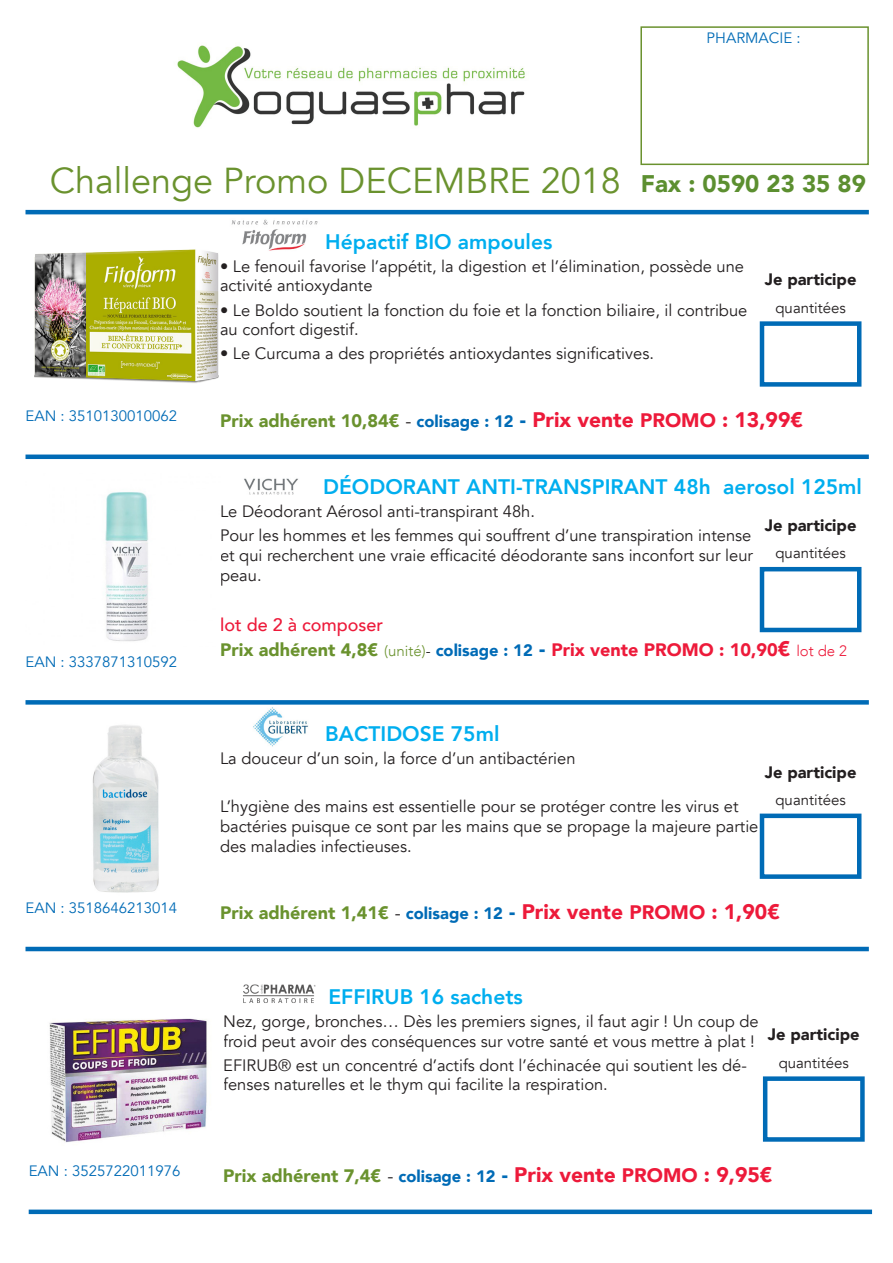
<style>
.page{position:relative;width:893px;height:1263px;background:#fff}
.page>*{position:absolute;margin:0;border:0;box-sizing:border-box;transform-origin:0 0}
.t1{font:36px "Avenir";color:#6a922e}
.t2{font:900 24px "Avenir";color:#5c8f30}
.t3{font:800 21px "Avenir";color:#00aeef}
.t4{font:900 18px "Avenir";color:#6a922e}
.t5{font:900 18px "Avenir";color:#ed1a3a}
.t6{font:500 18px "Avenir";color:#ed1a3a}
.t7{font:16.5px/19.8px "Avenir";color:#231f20}
.t8{font:900 16.5px "Avenir";color:#231f20}
.t9{font:15px "Avenir";color:#006bb6}
.t10{font:15px "Avenir";color:#231f20}
.s1{font-weight:400;color:#231f20}
.s2{font-size:16.5px;color:#006bb6}
.s3{font-size:21px;color:#006bb6}
.s4{font-size:21px;color:#ed1a3a}
.s5{font-size:19.5px;color:#ed1a3a}
.s6{color:#6a922e}
.s7{font-weight:300;font-size:15px;color:#6a922e}
.s8{font-weight:300;font-size:15px;color:#231f20}
.s9{font-size:21px}
.s10{font-weight:300;font-size:15px}
</style>
<div class="page">
<img style="left:177px;top:45px;width:348px;height:83px">
<div style="left:26px;top:454px;width:843px;height:5px;background:#006bb6"></div>
<hr style="left:26px;top:210px;width:843px;height:4px;background:#006bb6">
<div style="left:760px;top:321px;width:101px;height:66px;border:4px solid #006bb6"></div>
<img style="left:34px;top:249px;width:184px;height:134px">
<div style="left:640px;top:26px;width:229px;height:139px;border:2px solid #6a922e"></div>
<div style="left:26px;top:700px;width:843px;height:5px;background:#006bb6"></div>
<div style="left:760px;top:567px;width:101px;height:65px;border:4px solid #006bb6"></div>
<img style="left:105px;top:492px;width:44px;height:149px">
<img style="left:231px;top:219px;width:87px;height:32px">
<img style="left:244px;top:478px;width:54px;height:17px">
<hr style="left:26px;top:947px;width:843px;height:4px;background:#006bb6">
<div style="left:760px;top:813px;width:101px;height:66px;border:4px solid #006bb6"></div>
<img style="left:92px;top:725px;width:67px;height:168px">
<img style="left:253px;top:707px;width:55px;height:40px">
<div style="left:29px;top:1209px;width:843px;height:5px;background:#006bb6"></div>
<div style="left:763px;top:1076px;width:102px;height:66px;border:4px solid #006bb6"></div>
<img style="left:49px;top:1018px;width:159px;height:125px">
<img style="left:243px;top:984px;width:73px;height:19px">
<p class="t9" style="left:707px;top:29px;width:96px">PHARMACIE :</p>
<p class="t1" style="left:50px;top:160px;width:572px">Challenge Promo DECEMBRE 2018</p>
<p class="t3" style="left:325px;top:225px;width:229px">Hépactif BIO ampoules</p>
<p class="t2" style="left:641px;top:163px;width:227px">Fax : 0590 23 35 89</p>
<p class="t7" style="left:220px;top:256px;width:525px">• Le fenouil favorise l’appétit, la digestion et l’élimination, possède une activité antioxydante</p>
<p class="t7" style="left:220px;top:300px;width:529px">• Le Boldo soutient la fonction du foie et la fonction biliaire, il contribue au confort digestif.</p>
<p class="t7" style="left:220px;top:344px;width:435px">• Le Curcuma a des propriétés antioxydantes significatives.</p>
<p class="t8" style="left:765px;top:265px;width:93px">Je participe</p>
<p class="t10" style="left:775px;top:299px;width:72px">quantitées</p>
<p class="t9" style="left:26px;top:407px;width:153px">EAN : 3510130010062</p>
<p class="t4" style="left:220px;top:405px;width:584px">Prix adhérent 10,84€ <span class="s1">-</span> <span class="s2">colisage : 12</span> <span class="s3">-</span> <span class="s4">Prix vente</span> <span class="s5">PROMO</span> <span class="s4">: 13,99€</span></p>
<p class="t3" style="left:323px;top:470px;width:540px">DÉODORANT ANTI-TRANSPIRANT 48h aerosol 125ml</p>
<p class="t9" style="left:26px;top:653px;width:153px">EAN : 3337871310592</p>
<p class="t7" style="left:220px;top:502px;width:316px">Le Déodorant Aérosol anti-transpirant 48h.</p>
<p class="t7" style="left:220px;top:526px;width:534px;text-align:justify">Pour les hommes et les femmes qui souffrent d’une transpiration intense et qui recherchent une vraie efficacité déodorante sans inconfort sur leur peau.</p>
<p class="t6" style="left:220px;top:609px;width:165px">lot de 2 à composer</p>
<p class="t8" style="left:765px;top:511px;width:93px">Je participe</p>
<p class="t10" style="left:775px;top:544px;width:72px">quantitées</p>
<p class="t5" style="left:220px;top:634px;width:628px"><span class="s6">Prix adhérent 4,8€</span> <span class="s7">(unité)</span><span class="s8">-</span> <span class="s2">colisage : 12</span> <span class="s3">-</span> Prix vente PROMO : 10,90<span class="s9">€</span> <span class="s10">lot de 2</span></p>
<p class="t3" style="left:325px;top:717px;width:176px">BACTIDOSE 75ml</p>
<p class="t7" style="left:220px;top:749px;width:357px">La douceur d’un soin, la force d’un antibactérien</p>
<p class="t7" style="left:220px;top:797px;width:540px">L’hygiène des mains est essentielle pour se protéger contre les virus et bactéries puisque ce sont par les mains que se propage la majeure partie des maladies infectieuses.</p>
<p class="t8" style="left:765px;top:758px;width:93px">Je participe</p>
<p class="t10" style="left:775px;top:791px;width:72px">quantitées</p>
<p class="t9" style="left:26px;top:899px;width:153px">EAN : 3518646213014</p>
<p class="t4" style="left:220px;top:898px;width:561px">Prix adhérent 1,41€ <span class="s1">-</span> <span class="s2">colisage : 12</span> <span class="s3">-</span> <span class="s4">Prix vente</span> <span class="s5">PROMO</span> <span class="s4">: 1,90€</span></p>
<p class="t3" style="left:328px;top:980px;width:196px">EFFIRUB 16 sachets</p>
<p class="t7" style="left:223px;top:1011px;width:537px">Nez, gorge, bronches… Dès les premiers signes, il faut agir ! Un coup de froid peut avoir des conséquences sur votre santé et vous mettre à plat !</p>
<p class="t7" style="left:223px;top:1055px;width:525px">EFIRUB® est un concentré d’actifs dont l’échinacée qui soutient les dé&shy;fenses naturelles et le thym qui facilite la respiration.</p>
<p class="t8" style="left:768px;top:1020px;width:93px">Je participe</p>
<p class="t10" style="left:779px;top:1054px;width:72px">quantitées</p>
<p class="t9" style="left:29px;top:1162px;width:153px">EAN : 3525722011976</p>
<p class="t4" style="left:223px;top:1160px;width:551px">Prix adhérent 7,4€ <span class="s1">-</span> <span class="s2">colisage : 12</span> <span class="s3">-</span> <span class="s4">Prix vente</span> <span class="s5">PROMO</span> <span class="s4">: 9,95€</span></p>
</div>
